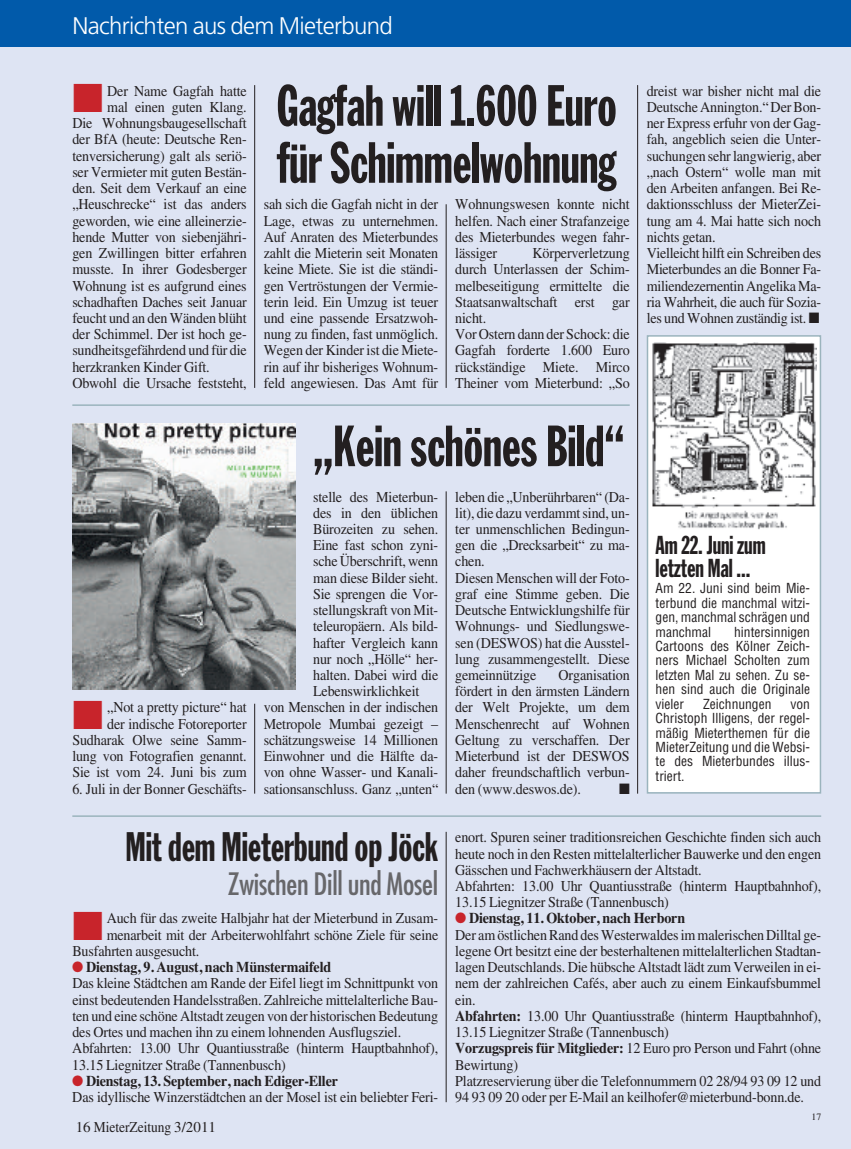
<style>
.page{position:relative;width:851px;height:1149px;background:#fff}
.page>*{position:absolute;margin:0;border:0;box-sizing:border-box;transform-origin:0 0}
.t1{font:57px/57px "Franklin Gothic Extra Cond";letter-spacing:-.005em;color:#231f20;scale:.94 1}
.t2{font:40.5px "Franklin Gothic Extra Cond";letter-spacing:-.005em;color:#231f20;scale:.94 1}
.t3{font:condensed 30px "Futura";letter-spacing:-.01em;color:#67676a}
.t4{font:25.5px/22.5px "Franklin Gothic Extra Cond";letter-spacing:-.005em;color:#231f20;scale:.94 1}
.t5{font:300 24px "Frutiger";letter-spacing:-.03em;color:#fff}
.t6{font:15px/16.2px "Times";letter-spacing:-.01em;color:#231f20;scale:.94 1}
.t7{font:15px "Times";letter-spacing:-.01em;color:#231f20}
.t8{font:15px "Zapf Dingbats";color:#231f20;scale:.94 1}
.t9{font:condensed 13.5px/14.4px "Helvetica";color:#231f20;text-align:justify}
.t10{font:9.75px "Times";color:#231f20}
.s1{color:#c8242b}
.s2{font-weight:700}
</style>
<div class="page">
<hr style="left:850px;top:47px;width:1px;height:1101px;background:#dee4f3">
<div style="left:0;top:47px;width:850px;height:1101px;background:#dee4f3"></div>
<div style="left:0;top:0;width:850px;height:47px;background:#015aaa"></div>
<hr style="left:254px;top:85px;width:1px;height:303px;background:#231f20">
<hr style="left:254px;top:703px;width:1px;height:90px;background:#231f20">
<hr style="left:446px;top:491px;width:1px;height:302px;background:#231f20">
<hr style="left:637px;top:85px;width:1px;height:708px;background:#231f20">
<hr style="left:446px;top:204px;width:1px;height:184px;background:#231f20">
<div style="left:648px;top:336px;width:171px;height:455px;background:#fff"></div>
<div style="left:646px;top:335px;width:175px;height:458px;border:2px solid #9bb4bd"></div>
<hr style="left:446px;top:831px;width:1px;height:270px;background:#231f20">
<hr style="left:72px;top:815px;width:749px;height:1px;background:#9bb4bd">
<hr style="left:72px;top:404px;width:557px;height:2px;background:#9bb4bd">
<img style="left:72px;top:423px;width:223px;height:266px">
<img style="left:652px;top:342px;width:164px;height:188px">
<h3 class="t5" style="left:72px;top:16px;width:322px">Nachrichten aus dem Mieterbund</h3>
<p class="t6" style="left:72px;top:84px;width:187px"><span class="s1">■</span> Der Name Gagfah hatte</p>
<p class="t6" style="left:107px;top:100px;width:150px">mal einen guten Klang.</p>
<p class="t6" style="left:72px;top:117px;width:187px">Die Wohnungsbaugesellschaft</p>
<p class="t6" style="left:72px;top:133px;width:187px">der BfA (heute: Deutsche Ren-</p>
<p class="t6" style="left:72px;top:149px;width:187px">tenversicherung) galt als seriö-</p>
<p class="t6" style="left:72px;top:165px;width:187px">ser Vermieter mit guten Bestän-</p>
<p class="t6" style="left:72px;top:181px;width:187px">den. Seit dem Verkauf an eine</p>
<p class="t6" style="left:72px;top:198px;width:187px">„Heuschrecke“ ist das anders</p>
<p class="t6" style="left:72px;top:214px;width:187px">geworden, wie eine alleinerzie-</p>
<p class="t6" style="left:72px;top:230px;width:187px">hende Mutter von siebenjähri-</p>
<p class="t6" style="left:72px;top:246px;width:187px">gen Zwillingen bitter erfahren</p>
<p class="t6" style="left:72px;top:262px;width:187px">musste. In ihrer Godesberger</p>
<p class="t6" style="left:72px;top:279px;width:187px">Wohnung ist es aufgrund eines</p>
<p class="t6" style="left:72px;top:295px;width:187px">schadhaften Daches seit Januar</p>
<p class="t6" style="left:72px;top:311px;width:187px">feucht und an den Wänden blüht</p>
<p class="t6" style="left:72px;top:327px;width:187px">der Schimmel. Der ist hoch ge-</p>
<p class="t6" style="left:72px;top:344px;width:187px">sundheitsgefährdend und für die</p>
<p class="t6" style="left:72px;top:360px;width:148px">herzkranken Kinder Gift.</p>
<p class="t6" style="left:72px;top:376px;width:187px">Obwohl die Ursache feststeht,</p>
<p class="t6" style="left:72px;top:700px;width:187px;text-align:right"><span class="s1">■</span> „Not a pretty picture“ hat der indische Fotoreporter<br>Sudharak Olwe seine Samm&shy;lung von Fotografien genannt.<br>Sie ist vom 24. Juni bis zum</p>
<p class="t6" style="left:72px;top:781px;width:187px">6. Juli in der Bonner Geschäfts-</p>
<h1 class="t1" style="left:276px;top:81px;width:363px">Gagfah will 1.600 Euro für Schimmelwohnung</h1>
<p class="t6" style="left:264px;top:198px;width:187px;text-align:justify">sah sich die Gagfah nicht in der Lage, etwas zu unternehmen.<br>Auf Anraten des Mieterbundes zahlt die Mieterin seit Monaten keine Miete. Sie ist die ständi&shy;gen Vertröstungen der Vermie&shy;terin leid. Ein Umzug ist teuer und eine passende Ersatzwoh&shy;nung zu finden, fast unmöglich.<br>Wegen der Kinder ist die Miete&shy;rin auf ihr bisheriges Wohnum&shy;feld angewiesen. Das Amt für</p>
<p class="t6" style="left:455px;top:198px;width:187px;text-align:justify">Wohnungswesen konnte nicht helfen. Nach einer Strafanzeige des Mieterbundes wegen fahr&shy;lässiger</p>
<p class="t6" style="left:455px;top:246px;width:187px;text-indent:77px">Körperverletzung durch Unterlassen der Schim&shy;melbeseitigung ermittelte die<br>Staatsanwaltschaft erst gar nicht.<br>VorOstern dann der Schock: die<br>Gagfah forderte 1.600 Euro rückständige Miete. Mirco<br>Theiner vom Mieterbund: „So</p>
<h1 class="t1" style="left:313px;top:421px;width:332px">„Kein schönes Bild“</h1>
<p class="t6" style="left:313px;top:490px;width:134px">stelle des Mieterbun-</p>
<p class="t6" style="left:313px;top:506px;width:134px">des in den üblichen</p>
<p class="t6" style="left:313px;top:522px;width:135px">Bürozeiten zu sehen.</p>
<p class="t6" style="left:313px;top:538px;width:134px">Eine fast schon zyni-</p>
<p class="t6" style="left:313px;top:554px;width:134px">sche Überschrift, wenn</p>
<p class="t6" style="left:313px;top:571px;width:134px">man diese Bilder sieht.</p>
<p class="t6" style="left:313px;top:587px;width:134px">Sie sprengen die Vor-</p>
<p class="t6" style="left:313px;top:603px;width:134px">stellungskraft von Mit-</p>
<p class="t6" style="left:313px;top:619px;width:134px">teleuropäern. Als bild-</p>
<p class="t6" style="left:313px;top:635px;width:134px">hafter Vergleich kann</p>
<p class="t6" style="left:313px;top:652px;width:134px">nur noch „Hölle“ her-</p>
<p class="t6" style="left:313px;top:668px;width:135px">halten. Dabei wird die</p>
<p class="t6" style="left:313px;top:684px;width:114px">Lebenswirklichkeit</p>
<p class="t6" style="left:264px;top:700px;width:187px">von Menschen in der indischen</p>
<p class="t6" style="left:264px;top:717px;width:187px">Metropole Mumbai gezeigt –</p>
<p class="t6" style="left:264px;top:733px;width:187px">schätzungsweise 14 Millionen</p>
<p class="t6" style="left:264px;top:749px;width:187px">Einwohner und die Hälfte da-</p>
<p class="t6" style="left:264px;top:765px;width:187px">von ohne Wasser- und Kanali-</p>
<p class="t6" style="left:264px;top:781px;width:187px">sationsanschluss. Ganz „unten“</p>
<p class="t6" style="left:455px;top:490px;width:187px">leben die „Unberührbaren“ (Da&shy;lit), die dazu verdammt sind, un&shy;ter unmenschlichen Bedingun&shy;gen die „Drecksarbeit“ zu ma&shy;chen.<br>Diesen Menschen will der Foto&shy;graf eine Stimme geben. Die<br>Deutsche Entwicklungshilfe für<br>Wohnungs- und Siedlungswe&shy;sen (DESWOS) hat die Ausstel&shy;lung zusammengestellt. Diese gemeinnützige</p>
<p class="t6" style="left:455px;top:668px;width:187px;text-align:justify;text-indent:103px">Organisation fördert in den ärmsten Ländern der Welt Projekte, um dem Menschenrecht auf Wohnen Geltung zu verschaffen. Der Mieterbund ist der DESWOS daher freundschaftlich verbun&shy;den (www.deswos.de).</p>
<p class="t8" style="left:619px;top:779px;width:13px">■</p>
<p class="t6" style="left:646px;top:84px;width:187px">dreist war bisher nicht mal die<br>DeutscheAnnington.“DerBon&shy;ner Express erfuhr von der Gag&shy;fah, angeblich seien die Unter&shy;suchungen sehr langwierig, aber „nach Ostern“ wolle man mit den Arbeiten anfangen. Bei Re&shy;daktionsschluss der MieterZei&shy;tung am 4. Mai hatte sich noch nichts getan.<br>Vielleicht hilft ein Schreiben des<br>Mieterbundes an die Bonner Fa&shy;miliendezernentin Angelika Ma&shy;ria Wahrheit, die auch für Sozia&shy;les und Wohnen zuständig ist. ■</p>
<h3 class="t4" style="left:655px;top:535px;width:118px">Am 22. Juni zum letzten Mal ...</h3>
<p class="t9" style="left:655px;top:581px;width:156px">Am 22. Juni sind beim Mie&shy;terbund die manchmal witzi&shy;gen, manchmal schrägen und manchmal</p>
<p class="t9" style="left:655px;top:624px;width:156px;text-indent:79px">hintersinnigen Cartoons des Kölner Zeich&shy;ners Michael Scholten zum letzten Mal zu sehen. Zu se&shy;hen sind auch die Originale vieler</p>
<p class="t9" style="left:703px;top:696px;width:70px">Zeichnungen</p>
<p class="t9" style="left:655px;top:696px;width:156px;text-indent:135px">von Christoph Illigens, der regel&shy;mäßig Mieterthemen für die MieterZeitung und die Websi&shy;te des Mieterbundes illus&shy;triert.</p>
<h2 class="t2" style="left:125px;top:831px;width:334px">Mit dem Mieterbund op Jöck</h2>
<h3 class="t3" style="left:228px;top:870px;width:212px">Zwischen Dill und Mosel</h3>
<p class="t6" style="left:72px;top:911px;width:391px"><span class="s1">■</span> Auch für das zweite Halbjahr hat der Mieterbund in Zusam-</p>
<p class="t6" style="left:107px;top:927px;width:354px">menarbeit mit der Arbeiterwohlfahrt schöne Ziele für seine</p>
<p class="t6" style="left:72px;top:944px;width:137px">Busfahrten ausgesucht.</p>
<p class="t6" style="left:72px;top:960px;width:391px"><span class="s1">●</span> <span class="s2">Dienstag, 9. August, nach Münstermaifeld<br></span>Das kleine Städtchen am Rande der Eifel liegt im Schnittpunkt von einst bedeutenden Handelsstraßen. Zahlreiche mittelalterliche Bau&shy;ten und eine schöne Altstadt zeugen von der historischen Bedeutung des Ortes und machen ihn zu einem lohnenden Ausflugsziel.<br>Abfahrten: 13.00 Uhr Quantiusstraße (hinterm Hauptbahnhof), 13.15 Liegnitzer Straße (Tannenbusch)</p>
<p class="t6" style="left:72px;top:1073px;width:391px"><span class="s1">●</span> <span class="s2">Dienstag, 13. September, nach Ediger-Eller<br></span>Das idyllische Winzerstädtchen an der Mosel ist ein beliebter Feri-</p>
<p class="t7" style="left:76px;top:1121px;width:142px">16 MieterZeitung 3/2011</p>
<p class="t6" style="left:455px;top:830px;width:391px">enort. Spuren seiner traditionsreichen Geschichte finden sich auch heute noch in den Resten mittelalterlicher Bauwerke und den engen Gässchen und Fachwerkhäusern der Altstadt.<br>Abfahrten: 13.00 Uhr Quantiusstraße (hinterm Hauptbahnhof), 13.15 Liegnitzer Straße (Tannenbusch)</p>
<p class="t6" style="left:455px;top:911px;width:391px"><span class="s1">●</span> <span class="s2">Dienstag, 11. Oktober, nach Herborn<br></span>Der am östlichen Rand des Westerwaldes im malerischen Dilltal ge&shy;legene Ort besitzt eine der besterhaltenen mittelalterlichen Stadtan&shy;lagen Deutschlands. Die hübsche Altstadt lädt zum Verweilen in ei&shy;nem der zahlreichen Cafés, aber auch zu einem Einkaufsbummel ein.<br><span class="s2">Abfahrten:</span> 13.00 Uhr Quantiusstraße (hinterm Hauptbahnhof), 13.15 Liegnitzer Straße (Tannenbusch)<br><span class="s2">Vorzugspreis für Mitglieder:</span> 12 Euro pro Person und Fahrt (ohne Bewirtung)<br>Platzreservierung über die Telefonnummern 02 28/94 93 09 12 und 94 93 09 20 oder per E-Mail an keilhofer@mieterbund-bonn.de.</p>
<p class="t10" style="left:811px;top:1112px;width:11px">17</p>
</div>
